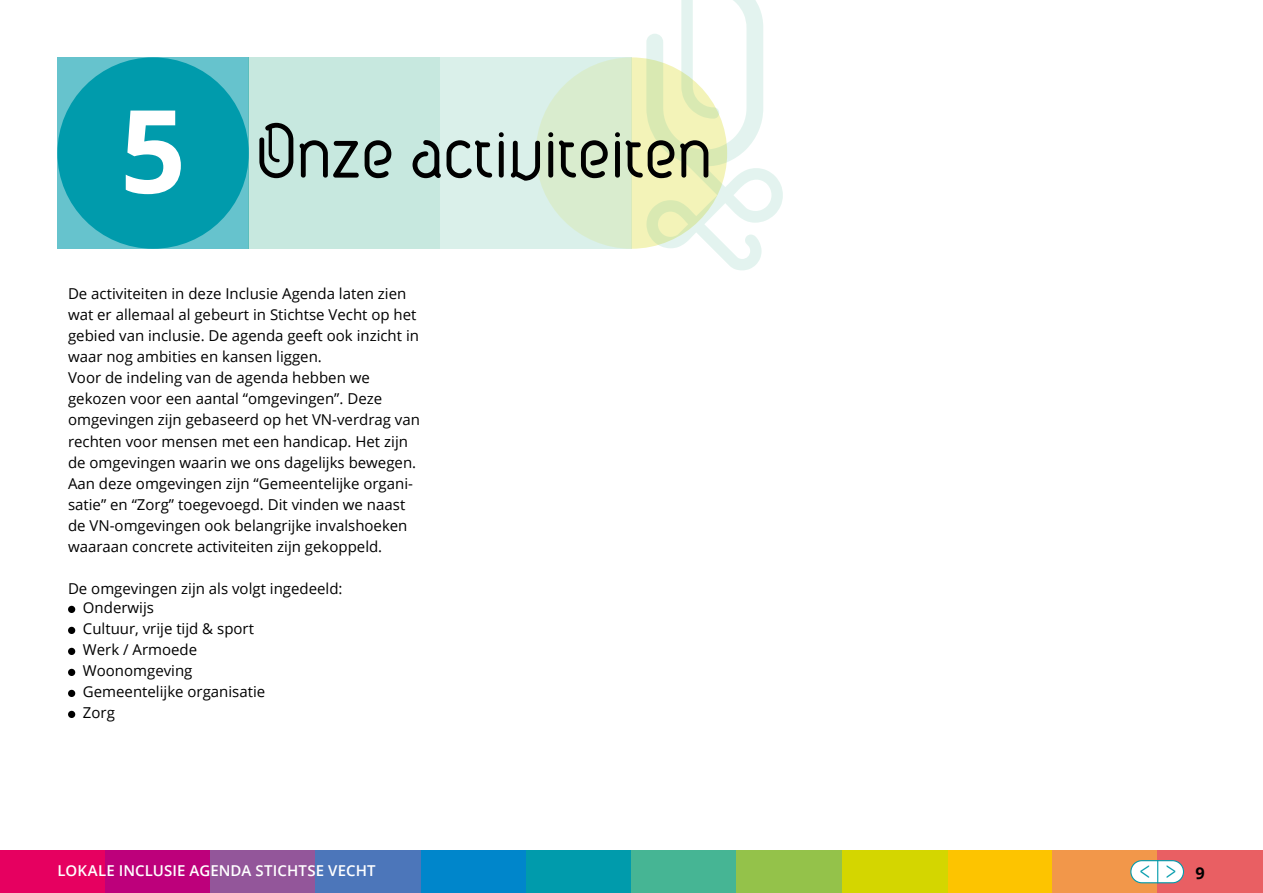
<style>
.page{position:relative;width:1263px;height:893px;background:#fff}
.page>*{position:absolute;margin:0;border:0;box-sizing:border-box;transform-origin:0 0}
.t1{font:76.5px "Stichtse Vecht";color:#000}
.t2{font:300 24.9px "Aktiv Grotesk Ex";color:#009bac;scale:.67 1}
.t3{font:700 16.35px "Open Sans";color:#000}
.t4{font:15px/21px "Open Sans";color:#000}
.t5{font:600 15px "Open Sans";letter-spacing:.005em;color:#fff}
.s1{font-family:"Open Sans";font-weight:700;font-size:115.5px;color:#fff}
</style>
<div class="page">
<div style="left:947px;top:850px;width:105px;height:43px;background:#fdc400"></div>
<div style="left:1052px;top:850px;width:106px;height:43px;background:#f2974a"></div>
<div style="left:1158px;top:850px;width:105px;height:43px;background:#e95f63"></div>
<div style="left:0;top:850px;width:105px;height:43px;background:#e60060"></div>
<div style="left:105px;top:850px;width:105px;height:43px;background:#bd007b"></div>
<div style="left:210px;top:850px;width:106px;height:43px;background:#93569a"></div>
<div style="left:316px;top:850px;width:105px;height:43px;background:#4c76ba"></div>
<div style="left:421px;top:850px;width:105px;height:43px;background:#0086cb"></div>
<div style="left:526px;top:850px;width:105px;height:43px;background:#009bac"></div>
<div style="left:631px;top:850px;width:106px;height:43px;background:#46b594"></div>
<div style="left:737px;top:850px;width:105px;height:43px;background:#94c24a"></div>
<div style="left:842px;top:850px;width:105px;height:43px;background:#d4d600"></div>
<div style="left:1131px;top:861px;width:52px;height:22px;background:#fff;border-radius:11px"></div>
<div style="left:1130px;top:860px;width:54px;height:23px;border:1px solid #009bac;border-radius:11px"></div>
<svg style="left:1157px;top:860px;width:1px;height:23px"></svg>
<div style="left:57px;top:57px;width:192px;height:192px;background:#66c3cd"></div>
<div style="left:249px;top:57px;width:191px;height:192px;background:#c7e8df"></div>
<div style="left:57px;top:57px;width:192px;height:192px;background:#009bac;border-radius:50%"></div>
<div style="left:440px;top:57px;width:191px;height:192px;background:#daf0ea"></div>
<svg style="left:536px;top:0;width:247px;height:270px"></svg>
<div style="left:68px;top:606px;width:7px;height:7px;background:#000;border-radius:50%"></div>
<div style="left:68px;top:627px;width:7px;height:7px;background:#000;border-radius:50%"></div>
<div style="left:68px;top:648px;width:7px;height:7px;background:#000;border-radius:50%"></div>
<div style="left:68px;top:669px;width:7px;height:7px;background:#000;border-radius:50%"></div>
<div style="left:68px;top:690px;width:7px;height:7px;background:#000;border-radius:50%"></div>
<div style="left:68px;top:711px;width:7px;height:7px;background:#000;border-radius:50%"></div>
<h1 class="t1" style="left:120px;top:118px;width:593px"><span class="s1">5</span> Onze activiteiten</h1>
<p class="t4" style="left:68px;top:283px;width:353px">De activiteiten in deze Inclusie Agenda laten zien wat er allemaal al gebeurt in Stichtse Vecht op het gebied van inclusie. De agenda geeft ook inzicht in waar nog ambities en kansen liggen.<br>Voor de indeling van de agenda hebben we gekozen voor een aantal “omgevingen”. Deze omgevingen zijn gebaseerd op het VN-verdrag van rechten voor mensen met een handicap. Het zijn de omgevingen waarin we ons dagelijks bewegen.<br>Aan deze omgevingen zijn “Gemeentelijke organi&shy;satie” en “Zorg” toegevoegd. Dit vinden we naast de VN-omgevingen ook belangrijke invalshoeken waaraan concrete activiteiten zijn gekoppeld.</p>
<p class="t4" style="left:83px;top:578px;width:261px;line-height:19.5px;text-indent:-15px">De omgevingen zijn als volgt ingedeeld:<br>Onderwijs</p>
<p class="t4" style="left:83px;top:618px;width:184px">Cultuur, vrije tijd &amp; sport<br>Werk / Armoede<br>Woonomgeving<br>Gemeentelijke organisatie<br>Zorg</p>
<p class="t5" style="left:57px;top:860px;width:320px">LOKALE INCLUSIE AGENDA STICHTSE VECHT</p>
<h2 class="t2" style="left:1139px;top:857px;width:19px">&lt;</h2>
<p class="t3" style="left:1195px;top:861px;width:11px">9</p>
</div>
